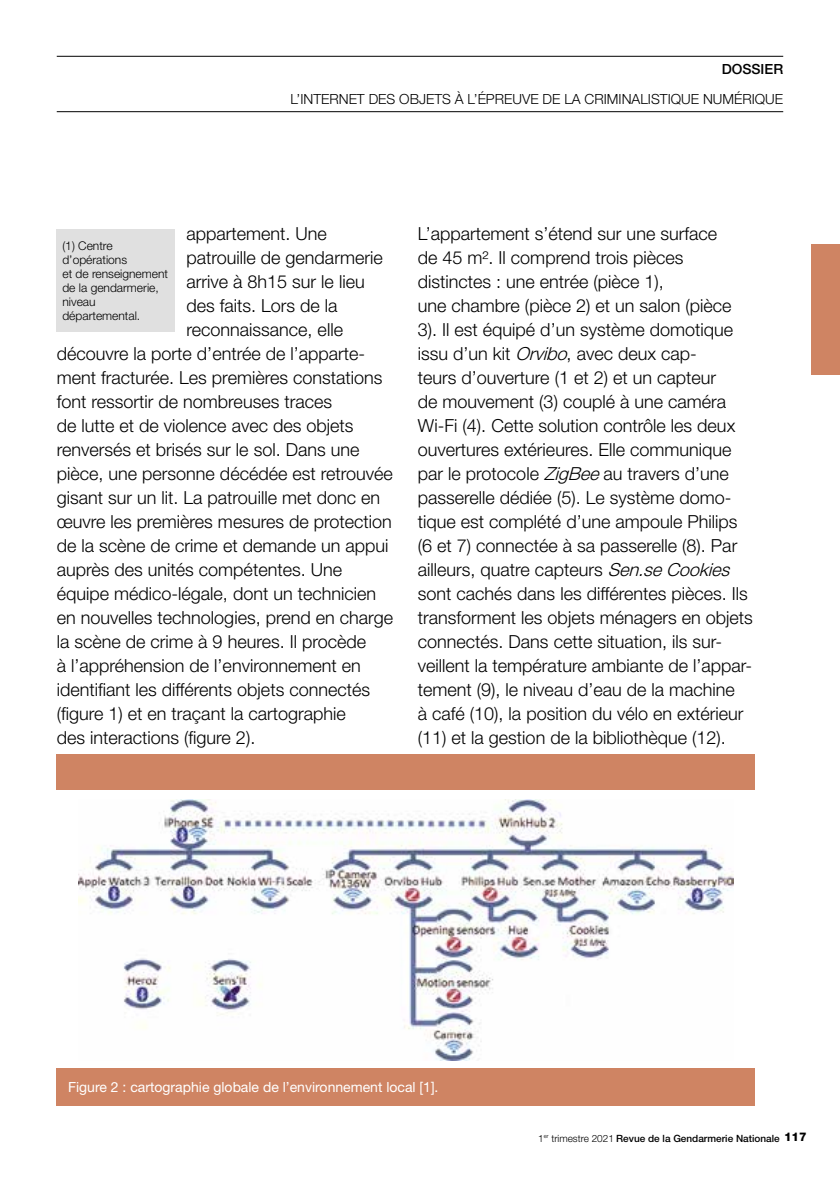
<style>
.page{position:relative;width:840px;height:1191px;background:#fff}
.page>*{position:absolute;margin:0;border:0;box-sizing:border-box;transform-origin:0 0}
.t1{font:300 18px/24px "Helvetica Neue LT Std";color:#000}
.t2{font:300 14px "Helvetica Neue LT Std";color:#000}
.t3{font:14px "Helvetica Neue LT Std";color:#fff}
.t4{font:500 14px "Helvetica Neue LT Std";color:#000}
.t5{font:300 12px/14px "Helvetica Neue LT Std";color:#000}
.t6{font:500 10px "Helvetica Neue LT Std";color:#000}
.s1{font-style:italic}
.s2{font-weight:300}
.s3{font-weight:800;font-size:12px}
</style>
<div class="page">
<div style="left:57px;top:230px;width:118px;height:102px;background:#e0e0e0"></div>
<div style="left:811px;top:244px;width:28px;height:130px;background:#cf8463"></div>
<hr style="left:57px;top:56px;width:725px;height:1px;background:#000">
<hr style="left:57px;top:111px;width:725px;height:1px;background:#000">
<div style="left:57px;top:754px;width:697px;height:352px;background:#cf8463"></div>
<div style="left:57px;top:789px;width:697px;height:278px;background:#fff"></div>
<img style="left:78px;top:799px;width:654px;height:261px">
<p class="t4" style="left:721px;top:60px;width:63px">DOSSIER</p>
<p class="t2" style="left:290px;top:90px;width:494px">L’INTERNET DES OBJETS À L’ÉPREUVE DE LA CRIMINALISTIQUE NUMÉRIQUE</p>
<p class="t1" style="left:186px;top:221px;width:142px">appartement. Une</p>
<p class="t1" style="left:186px;top:245px;width:198px">patrouille de gendarmerie</p>
<p class="t1" style="left:186px;top:269px;width:180px">arrive à 8h15 sur le lieu</p>
<p class="t1" style="left:186px;top:293px;width:153px">des faits. Lors de la</p>
<p class="t1" style="left:186px;top:317px;width:158px">reconnaissance, elle</p>
<p class="t1" style="left:57px;top:341px;width:310px">découvre la porte d’entrée de l’apparte-</p>
<p class="t1" style="left:57px;top:365px;width:327px">ment fracturée. Les premières constations</p>
<p class="t1" style="left:57px;top:389px;width:277px">font ressortir de nombreuses traces</p>
<p class="t1" style="left:57px;top:413px;width:298px">de lutte et de violence avec des objets</p>
<p class="t1" style="left:57px;top:437px;width:304px">renversés et brisés sur le sol. Dans une</p>
<p class="t1" style="left:57px;top:461px;width:337px">pièce, une personne décédée est retrouvée</p>
<p class="t1" style="left:57px;top:485px;width:325px">gisant sur un lit. La patrouille met donc en</p>
<p class="t1" style="left:57px;top:509px;width:336px">œuvre les premières mesures de protection</p>
<p class="t1" style="left:57px;top:533px;width:333px">de la scène de crime et demande un appui</p>
<p class="t1" style="left:57px;top:557px;width:287px">auprès des unités compétentes. Une</p>
<p class="t1" style="left:57px;top:581px;width:321px">équipe médico-légale, dont un technicien</p>
<p class="t1" style="left:57px;top:605px;width:338px">en nouvelles technologies, prend en charge</p>
<p class="t1" style="left:57px;top:629px;width:311px">la scène de crime à 9 heures. Il procède</p>
<p class="t1" style="left:57px;top:653px;width:305px">à l’appréhension de l’environnement en</p>
<p class="t1" style="left:57px;top:677px;width:315px">identifiant les différents objets connectés</p>
<p class="t1" style="left:57px;top:701px;width:290px">(figure 1) et en traçant la cartographie</p>
<p class="t1" style="left:57px;top:725px;width:200px">des interactions (figure 2).</p>
<p class="t5" style="left:62px;top:239px;width:107px">(1) Centre d’opérations<br>et de renseignement de la gendarmerie, niveau départemental.</p>
<p class="t1" style="left:417px;top:221px;width:336px">L’appartement s’étend sur une surface<br>de 45 m². Il comprend trois pièces distinctes : une entrée (pièce 1),<br>une chambre (pièce 2) et un salon (pièce 3). Il est équipé d’un système domotique issu d’un kit <span class="s1">Orvibo</span>, avec deux cap-<br>teurs d’ouverture (1 et 2) et un capteur<br>de mouvement (3) couplé à une caméra Wi-Fi (4). Cette solution contrôle les deux ouvertures extérieures. Elle communique par le protocole <span class="s1">ZigBee</span>au travers d’une passerelle dédiée (5). Le système domo&shy;tique est complété d’une ampoule Philips (6 et 7) connectée à sa passerelle (8). Par ailleurs, quatre capteurs <span class="s1">Sen.seCookies </span>sont cachés dans les différentes pièces. Ils transforment les objets ménagers en objets connectés. Dans cette situation, ils sur&shy;veillent la température ambiante de l’appar&shy;tement (9), le niveau d’eau de la machine<br>à café (10), la position du vélo en extérieur (11) et la gestion de la bibliothèque (12).</p>
<p class="t3" style="left:68px;top:1078px;width:372px">Figure 2 : cartographie globale de l’environnement local [1].</p>
<p class="t6" style="left:538px;top:1132px;width:270px"><span class="s2">1</span><sup>er</sup> <span class="s2">trimestre 2021</span> Revue de la Gendarmerie Nationale <span class="s3">117</span></p>
</div>
